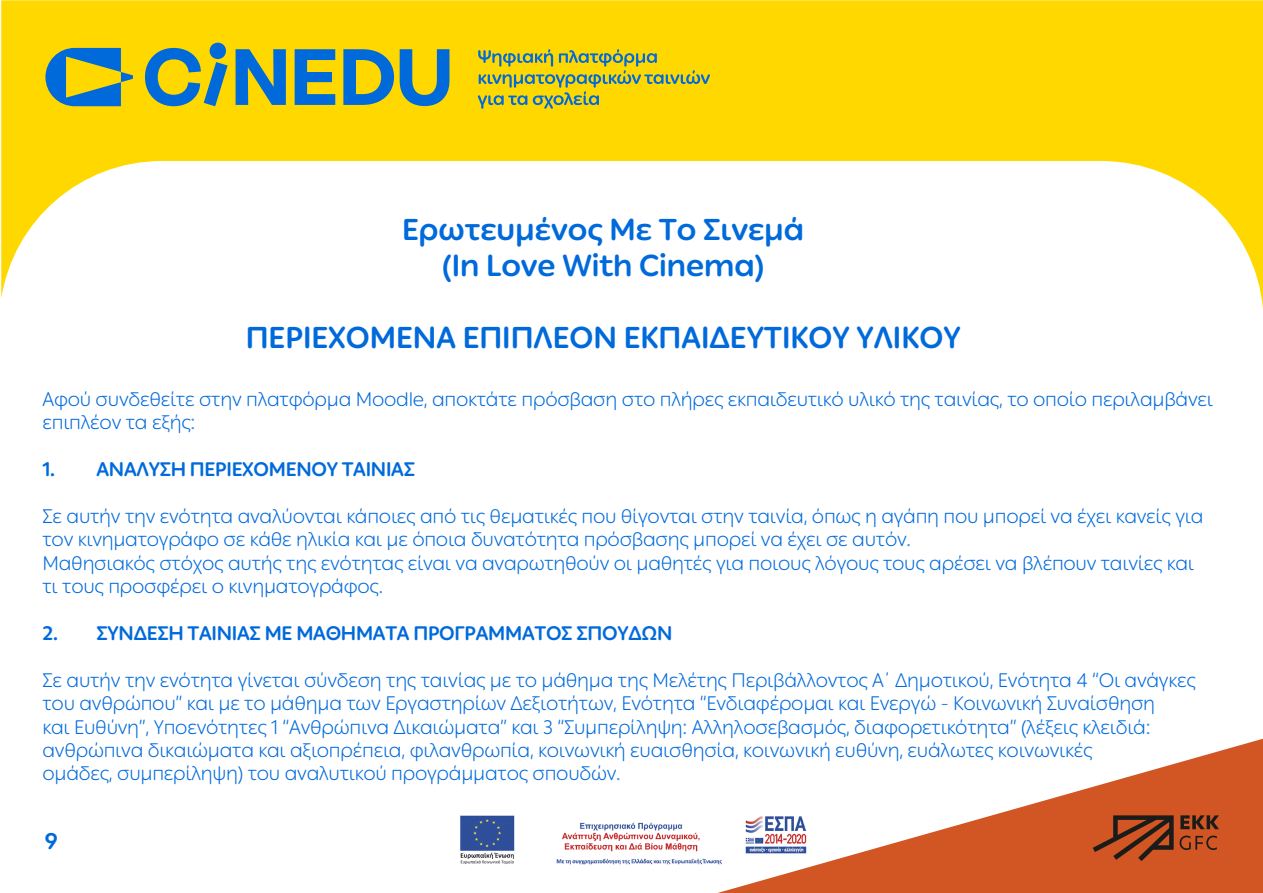
<style>
.page{position:relative;width:1263px;height:893px;background:#fff}
.page>*{position:absolute;margin:0;border:0;box-sizing:border-box;transform-origin:0 0}
.t1{font:700 30px/36px "Ping Round LCG";color:#006adb;text-align:center}
.t2{font:700 22.5px "Ping Round LCG";color:#006adb}
.t3{font:300 19.5px/23.4px "Ping Round LCG";letter-spacing:-.015em;color:#006adb}
.t4{font:700 19.5px "Ping Round LCG";letter-spacing:-.015em;color:#006adb}
</style>
<div class="page">
<svg style="left:718px;top:739px;width:545px;height:154px"></svg>
<svg style="left:1px;top:0;width:1262px;height:309px"></svg>
<svg style="left:45px;top:48px;width:88px;height:58px;background:#789d73"></svg>
<svg style="left:145px;top:43px;width:83px;height:63px;background:#8da661"></svg>
<svg style="left:236px;top:49px;width:50px;height:56px;background:#538e93"></svg>
<svg style="left:295px;top:49px;width:40px;height:56px;background:#508c95"></svg>
<svg style="left:343px;top:49px;width:51px;height:56px;background:#639485"></svg>
<svg style="left:400px;top:49px;width:49px;height:57px;background:#759c76"></svg>
<svg style="left:478px;top:49px;width:232px;height:60px;background:#cfc328"></svg>
<svg style="left:1093px;top:815px;width:126px;height:46px;background:#994320"></svg>
<img style="left:460px;top:814px;width:348px;height:52px">
<h1 class="t1" style="left:402px;top:209px;width:404px">Ερωτευμένος Με Το Σινεμά (In Love With Cinema)</h1>
<h1 class="t1" style="left:246px;top:317px;width:716px">ΠΕΡΙΕΧΟΜΕΝΑ ΕΠΙΠΛΕΟΝ ΕΚΠΑΙΔΕΥΤΙΚΟΥ ΥΛΙΚΟΥ</h1>
<p class="t3" style="left:43px;top:387px;width:1172px">Αφού συνδεθείτε στην πλατφόρμα Moodle, αποκτάτε πρόσβαση στο πλήρες εκπαιδευτικό υλικό της ταινίας, το οποίο περιλαμβάνει επιπλέον τα εξής:</p>
<p class="t4" style="left:43px;top:454px;width:374px">1. ΑΝΑΛΥΣΗ ΠΕΡΙΕΧΟΜΕΝΟΥ ΤΑΙΝΙΑΣ</p>
<p class="t3" style="left:43px;top:504px;width:1162px">Σε αυτήν την ενότητα αναλύονται κάποιες από τις θεματικές που θίγονται στην ταινία, όπως η αγάπη που μπορεί να έχει κανείς για τον κινηματογράφο σε κάθε ηλικία και με όποια δυνατότητα πρόσβασης μπορεί να έχει σε αυτόν.<br>Μαθησιακός στόχος αυτής της ενότητας είναι να αναρωτηθούν οι μαθητές για ποιους λόγους τους αρέσει να βλέπουν ταινίες και τι τους προσφέρει ο κινηματογράφος.</p>
<p class="t4" style="left:43px;top:618px;width:631px">2. ΣΥΝΔΕΣΗ ΤΑΙΝΙΑΣ ΜΕ ΜΑΘΗΜΑΤΑ ΠΡΟΓΡΑΜΜΑΤΟΣ ΣΠΟΥΔΩΝ</p>
<p class="t3" style="left:43px;top:667px;width:1155px">Σε αυτήν την ενότητα γίνεται σύνδεση της ταινίας με το μάθημα της Μελέτης Περιβάλλοντος Α΄ Δημοτικού, Ενότητα 4 “Οι ανάγκες του ανθρώπου” και με το μάθημα των Εργαστηρίων Δεξιοτήτων, Ενότητα “Ενδιαφέρομαι και Ενεργώ - Κοινωνική Συναίσθηση<br>και Ευθύνη”, Υποενότητες 1 “Ανθρώπινα Δικαιώματα” και 3 “Συμπερίληψη: Αλληλοσεβασμός, διαφορετικότητα” (λέξεις κλειδιά: ανθρώπινα δικαιώματα και αξιοπρέπεια, φιλανθρωπία, κοινωνική ευαισθησία, κοινωνική ευθύνη, ευάλωτες κοινωνικές<br>ομάδες, συμπερίληψη) του αναλυτικού προγράμματος σπουδών.</p>
<p class="t2" style="left:45px;top:824px;width:15px">9</p>
</div>
